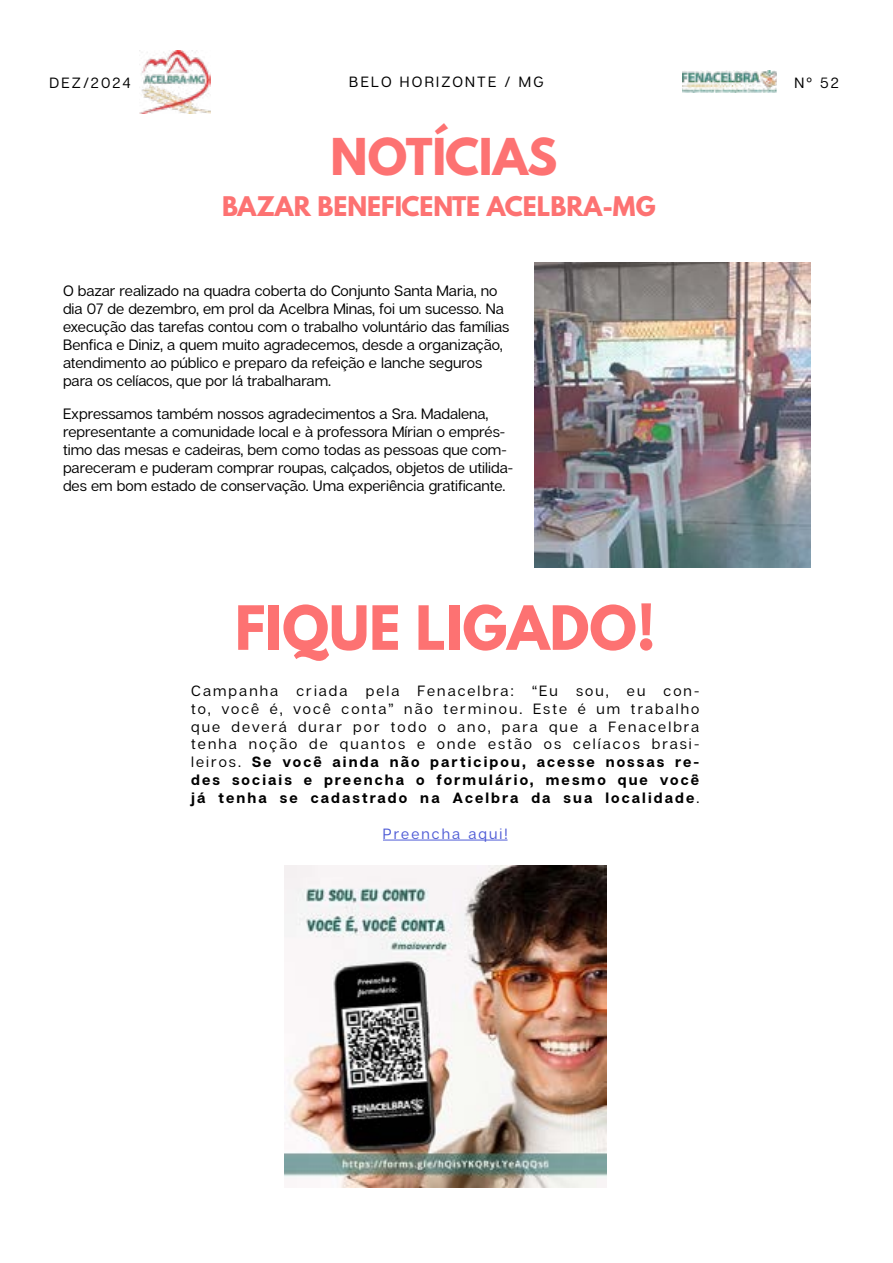
<style>
.page{position:relative;width:893px;height:1263px;background:#fff}
.page>*{position:absolute;margin:0;border:0;box-sizing:border-box;transform-origin:0 0}
.t1{font:700 54px "League Spartan";color:#fd7272}
.t2{font:700 45px "League Spartan";color:#fd7272}
.t3{font:700 24px "League Spartan";color:#fd7272}
.t4{font:15px/18px "Articulat C Fv 2 Text";color:#000}
.t5{font:14.85px/17.9px "Articulat C Fv 2 Text";letter-spacing:.14em;color:#000;text-align:justify}
.t6{font:700 14.85px/17.9px "Articulat C Fv 2";letter-spacing:.14em;color:#000;text-align:justify}
.t7{font:14.85px "Articulat C Fv 2 Text";letter-spacing:.14em;color:#4f5cd6}
.s1{font-family:"Articulat C Fv 2 Text";font-weight:400}
</style>
<div class="page">
<img style="left:682px;top:70px;width:94px;height:23px">
<img style="left:140px;top:50px;width:70px;height:63px">
<hr style="left:383px;top:840px;width:125px;height:1px;background:#4f5cd6">
<img style="left:535px;top:263px;width:275px;height:304px">
<img style="left:284px;top:866px;width:322px;height:321px">
<p class="t5" style="left:50px;top:75px;width:83px">DEZ/2024</p>
<p class="t5" style="left:349px;top:74px;width:196px">BELO HORIZONTE / MG</p>
<p class="t5" style="left:794px;top:75px;width:46px">Nº 52</p>
<h2 class="t2" style="left:331px;top:121px;width:228px">NOTÍCIAS</h2>
<h3 class="t3" style="left:222px;top:187px;width:435px">BAZAR BENEFICENTE ACELBRA-MG</h3>
<p class="t4" style="left:63px;top:282px;width:448px">O bazar realizado na quadra coberta do Conjunto Santa Maria, no dia 07 de dezembro, em prol da Acelbra Minas, foi um sucesso. Na execução das tarefas contou com o trabalho voluntário das famílias Benfica e Diniz, a quem muito agradecemos, desde a organização, atendimento ao público e preparo da refeição e lanche seguros para os celíacos, que por lá trabalharam.</p>
<p class="t4" style="left:63px;top:405px;width:452px">Expressamos também nossos agradecimentos a Sra. Madalena, representante a comunidade local e à professora Mírian o emprés&shy;timo das mesas e cadeiras, bem como todas as pessoas que com&shy;pareceram e puderam comprar roupas, calçados, objetos de utilida&shy;des em bom estado de conservação. Uma experiência gratificante.</p>
<h1 class="t1" style="left:235px;top:586px;width:422px">FIQUE LIGADO!</h1>
<p class="t5" style="left:191px;top:682px;width:510px">Campanha criada pela Fenacelbra: “Eu sou, eu con&shy;to, você é, você conta” não terminou. Este é um trabalho que deverá durar por todo o ano, para que a Fenacelbra tenha noção de quantos e onde estão os celíacos brasi-</p>
<p class="t6" style="left:191px;top:754px;width:510px"><span class="s1">leiros.</span> Se você ainda não participou, acesse nossas re&shy;des sociais e preencha o formulário, mesmo que você já tenha se cadastrado na Acelbra da sua localidade<span class="s1">.</span></p>
<p class="t7" style="left:383px;top:825px;width:126px">Preencha aqui!</p>
</div>
